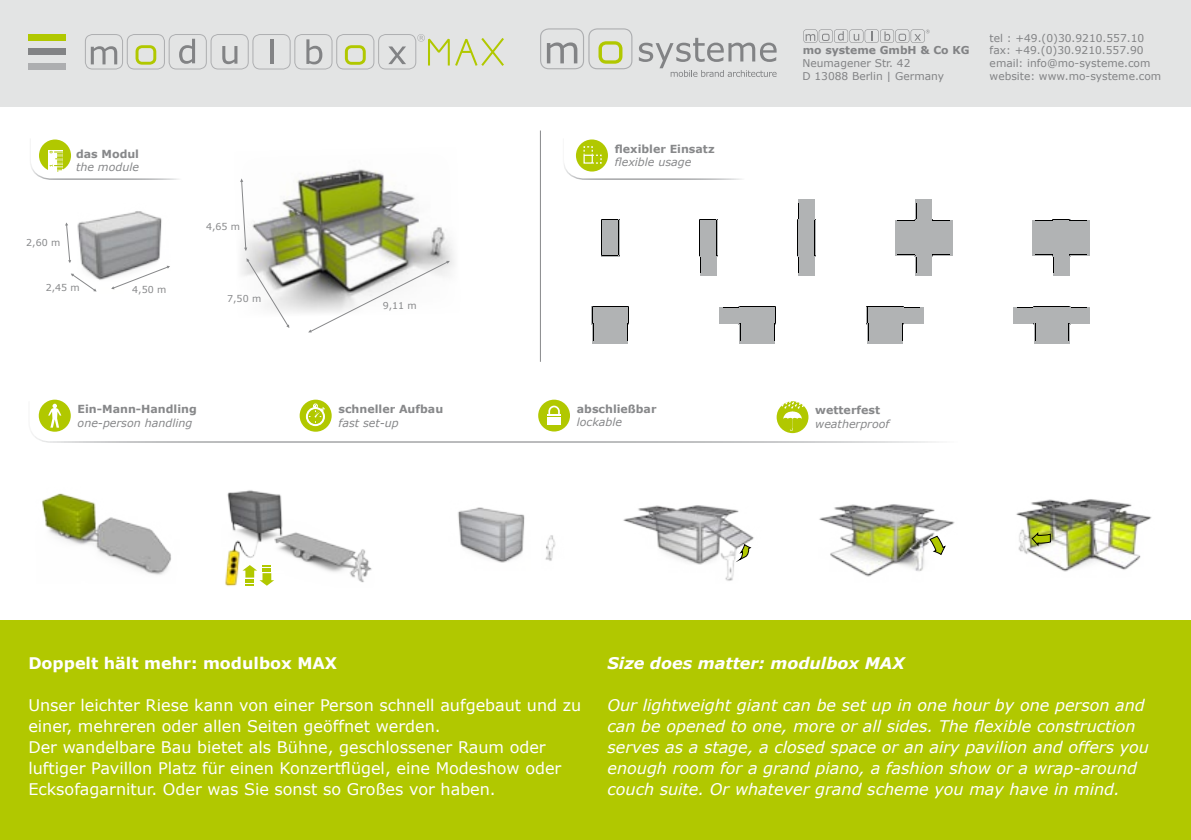
<style>
.page{position:relative;width:1191px;height:840px;background:#fff}
.page>*{position:absolute;margin:0;border:0;box-sizing:border-box;transform-origin:0 0}
.t1{font:italic 16px/21px "Verdana";color:#fff}
.t2{font:16px/21px "Verdana";color:#fff}
.t3{font:700 16px "Verdana";color:#fff}
.t4{font:italic 700 16px "Verdana";color:#fff}
.t5{font:700 11px "Verdana";color:#87888a}
.t6{font:italic 11px "Verdana";color:#87888a}
.t7{font:700 10.8px "Verdana";color:#828385}
.t8{font:10.6px/12.8px "Verdana";color:#828385}
.t9{font:9.4px "Verdana";color:#87888a}
</style>
<div class="page">
<div style="left:0;top:0;width:1191px;height:107px;background:#e3e4e4"></div>
<div style="left:0;top:619px;width:1191px;height:220px;background:#b1c800"></div>
<svg style="left:803px;top:29px;width:126px;height:14px"></svg>
<svg style="left:540px;top:28px;width:92px;height:41px"></svg>
<svg style="left:639px;top:38px;width:137px;height:39px"></svg>
<img style="left:42px;top:493px;width:129px;height:82px">
<hr style="left:540px;top:130px;width:1px;height:231px;background:#87888a">
<img style="left:77px;top:211px;width:85px;height:81px">
<svg style="left:65px;top:222px;width:6px;height:41px"></svg>
<svg style="left:111px;top:265px;width:59px;height:24px"></svg>
<svg style="left:71px;top:273px;width:26px;height:18px"></svg>
<img style="left:241px;top:169px;width:213px;height:144px">
<svg style="left:240px;top:178px;width:7px;height:73px"></svg>
<svg style="left:308px;top:260px;width:142px;height:72px"></svg>
<svg style="left:246px;top:258px;width:43px;height:70px"></svg>
<img style="left:458px;top:507px;width:98px;height:56px">
<img style="left:623px;top:505px;width:131px;height:76px">
<svg style="left:730px;top:543px;width:22px;height:22px"></svg>
<img style="left:819px;top:504px;width:136px;height:73px">
<svg style="left:929px;top:535px;width:17px;height:20px"></svg>
<img style="left:1016px;top:499px;width:136px;height:73px">
<svg style="left:1031px;top:531px;width:20px;height:15px"></svg>
<svg style="left:31px;top:400px;width:905px;height:43px"></svg>
<div style="left:39px;top:399px;width:32px;height:32px;background:#b1c800;border-radius:50%"></div>
<svg style="left:48px;top:403px;width:13px;height:24px"></svg>
<svg style="left:30px;top:139px;width:149px;height:41px"></svg>
<img style="left:225px;top:490px;width:147px;height:96px">
<svg style="left:242px;top:564px;width:32px;height:21px"></svg>
<svg style="left:564px;top:139px;width:178px;height:41px"></svg>
<svg style="left:601px;top:219px;width:18px;height:37px"></svg>
<div style="left:700px;top:256px;width:16px;height:20px;background:#b1b3b4"></div>
<svg style="left:699px;top:219px;width:18px;height:53px"></svg>
<div style="left:797px;top:219px;width:18px;height:37px;background:#b1b3b4"></div>
<div style="left:798px;top:256px;width:16px;height:20px;background:#b1b3b4"></div>
<div style="left:798px;top:199px;width:16px;height:20px;background:#b1b3b4"></div>
<svg style="left:797px;top:203px;width:2px;height:69px"></svg>
<svg style="left:814px;top:220px;width:1px;height:36px"></svg>
<div style="left:914px;top:219px;width:19px;height:37px;background:#b1b3b4"></div>
<div style="left:915px;top:256px;width:17px;height:20px;background:#b1b3b4"></div>
<div style="left:915px;top:199px;width:17px;height:20px;background:#b1b3b4"></div>
<div style="left:933px;top:220px;width:19px;height:35px;background:#b1b3b4"></div>
<div style="left:895px;top:220px;width:19px;height:35px;background:#b1b3b4"></div>
<svg style="left:897px;top:203px;width:20px;height:18px"></svg>
<svg style="left:932px;top:219px;width:18px;height:2px"></svg>
<svg style="left:897px;top:254px;width:20px;height:18px"></svg>
<svg style="left:932px;top:254px;width:18px;height:2px"></svg>
<div style="left:592px;top:324px;width:36px;height:19px;background:#b1b3b4"></div>
<svg style="left:591px;top:306px;width:38px;height:35px"></svg>
<div style="left:719px;top:306px;width:19px;height:17px;background:#b1b3b4"></div>
<div style="left:739px;top:324px;width:36px;height:19px;background:#b1b3b4"></div>
<svg style="left:722px;top:306px;width:54px;height:35px"></svg>
<div style="left:904px;top:306px;width:19px;height:17px;background:#b1b3b4"></div>
<div style="left:867px;top:324px;width:35px;height:19px;background:#b1b3b4"></div>
<svg style="left:866px;top:306px;width:54px;height:35px"></svg>
<div style="left:1033px;top:305px;width:37px;height:19px;background:#b1b3b4"></div>
<div style="left:1070px;top:306px;width:19px;height:17px;background:#b1b3b4"></div>
<div style="left:1013px;top:306px;width:20px;height:17px;background:#b1b3b4"></div>
<svg style="left:1017px;top:305px;width:69px;height:3px"></svg>
<div style="left:1034px;top:324px;width:35px;height:19px;background:#b1b3b4"></div>
<svg style="left:1068px;top:323px;width:2px;height:18px"></svg>
<div style="left:1051px;top:219px;width:19px;height:37px;background:#b1b3b4"></div>
<div style="left:1052px;top:256px;width:17px;height:20px;background:#b1b3b4"></div>
<div style="left:1070px;top:220px;width:19px;height:35px;background:#b1b3b4"></div>
<div style="left:1032px;top:220px;width:19px;height:35px;background:#b1b3b4"></div>
<svg style="left:1035px;top:219px;width:52px;height:2px"></svg>
<svg style="left:1035px;top:254px;width:19px;height:18px"></svg>
<svg style="left:1069px;top:254px;width:18px;height:2px"></svg>
<div style="left:28px;top:48px;width:38px;height:7px;background:#828385"></div>
<div style="left:28px;top:34px;width:38px;height:7px;background:#b1c800"></div>
<div style="left:28px;top:62px;width:38px;height:7px;background:#adaeb0"></div>
<svg style="left:85px;top:34px;width:419px;height:35px"></svg>
<p class="t5" style="left:76px;top:146px;width:65px">das Modul</p>
<p class="t6" style="left:76px;top:159px;width:64px">the module</p>
<p class="t9" style="left:26px;top:236px;width:36px">2,60 m</p>
<p class="t9" style="left:46px;top:281px;width:36px">2,45 m</p>
<p class="t9" style="left:132px;top:283px;width:36px">4,50 m</p>
<p class="t9" style="left:206px;top:220px;width:36px">4,65 m</p>
<p class="t9" style="left:227px;top:291px;width:36px">7,50 m</p>
<p class="t5" style="left:78px;top:401px;width:121px">Ein-Mann-Handling</p>
<p class="t6" style="left:78px;top:415px;width:116px">one-person handling</p>
<p class="t9" style="left:383px;top:299px;width:36px">9,11 m</p>
<p class="t5" style="left:338px;top:401px;width:106px">schneller Aufbau</p>
<p class="t6" style="left:338px;top:415px;width:62px">fast set-up</p>
<p class="t5" style="left:615px;top:141px;width:101px">flexibler Einsatz</p>
<p class="t6" style="left:615px;top:155px;width:78px">flexible usage</p>
<p class="t7" style="left:802px;top:43px;width:168px">mo systeme GmbH &amp; Co KG</p>
<p class="t8" style="left:802px;top:57px;width:143px">Neumagener Str. 42<br>D 13088 Berlin | Germany</p>
<p class="t8" style="left:989px;top:31px;width:173px">tel : +49.(0)30.9210.557.10 fax: +49.(0)30.9210.557.90 email: info@mo-systeme.com website: www.mo-systeme.com</p>
<p class="t5" style="left:577px;top:401px;width:81px">abschließbar</p>
<p class="t6" style="left:577px;top:414px;width:47px">lockable</p>
<p class="t5" style="left:815px;top:402px;width:66px">wetterfest</p>
<p class="t6" style="left:815px;top:415px;width:76px">weatherproof</p>
<p class="t3" style="left:28px;top:651px;width:310px">Doppelt hält mehr: modulbox MAX</p>
<p class="t2" style="left:28px;top:694px;width:554px">Unser leichter Riese kann von einer Person schnell aufgebaut und zu einer, mehreren oder allen Seiten geöffnet werden.<br>Der wandelbare Bau bietet als Bühne, geschlossener Raum oder luftiger Pavillon Platz für einen Konzertflügel, eine Modeshow oder Ecksofagarnitur. Oder was Sie sonst so Großes vor haben.</p>
<p class="t4" style="left:607px;top:651px;width:299px">Size does matter: modulbox MAX</p>
<p class="t1" style="left:607px;top:694px;width:543px">Our lightweight giant can be set up in one hour by one person and can be opened to one, more or all sides. The flexible construction serves as a stage, a closed space or an airy pavilion and offers you enough room for a grand piano, a fashion show or a wrap-around couch suite. Or whatever grand scheme you may have in mind.</p>
</div>
